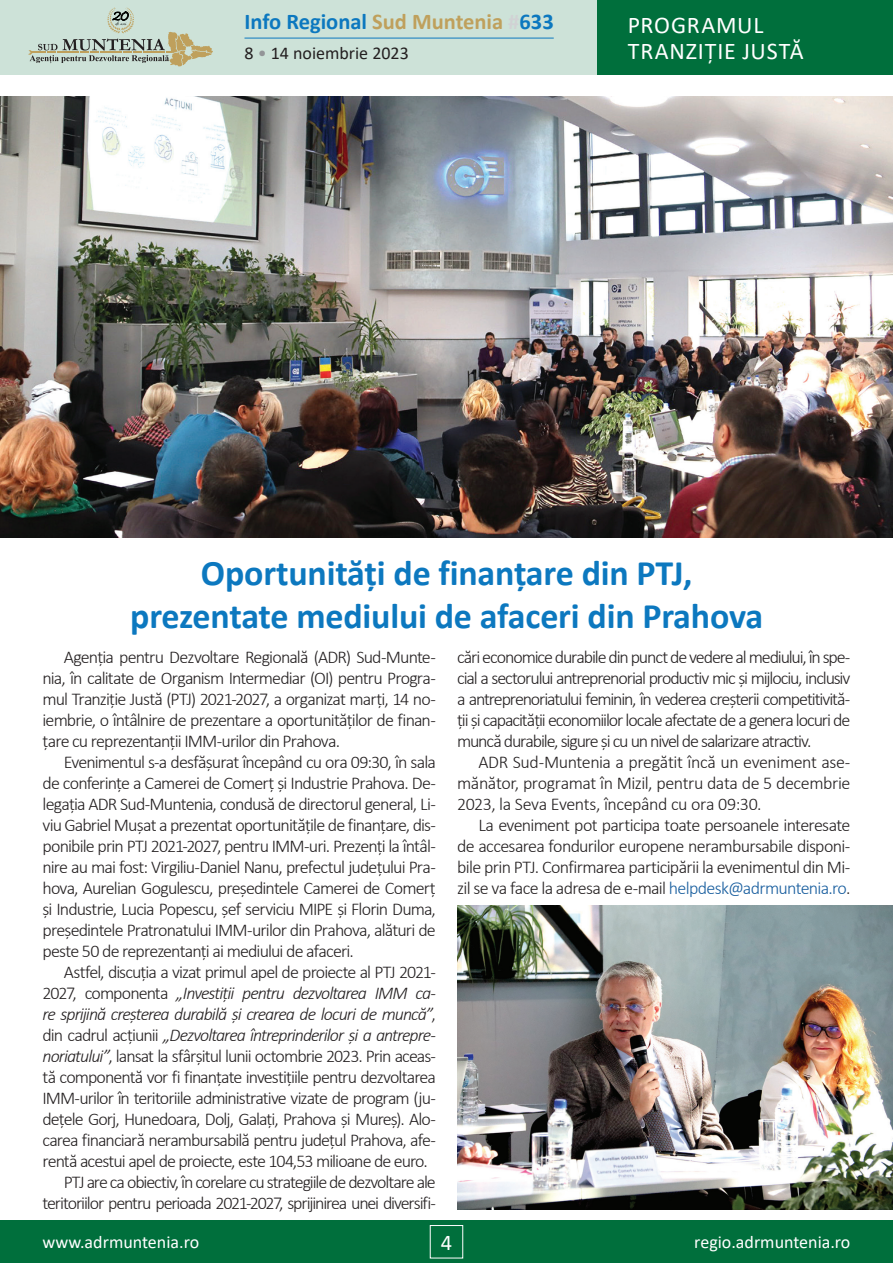
<style>
.page{position:relative;width:893px;height:1263px;background:#fff}
.page>*{position:absolute;margin:0;border:0;box-sizing:border-box;transform-origin:0 0}
.t1{font:700 36px/43.2px "Calibri";letter-spacing:-.005em;color:#0c78bf;text-align:center}
.t2{font:24px/25.5px "Calibri";letter-spacing:.03em;color:#fff}
.t3{font:700 22.5px "Calibri";color:#0c78bf}
.t4{font:22.5px "Calibri";color:#fff}
.t5{font:300 18px/21px "Calibri";letter-spacing:-.055em;color:#231f20;text-align:justify}
.t6{font:italic 300 18px "Calibri";letter-spacing:-.055em;color:#231f20}
.t7{font:18px "Calibri";color:#fff}
.t8{font:18px "Calibri";color:#231f20}
.s1{color:#bfa05c}
.s2{color:#d1d2d4}
.s3{color:#939598}
.s4{font-style:normal}
.s5{font-style:italic}
.s6{color:#175d9e}
</style>
<div class="page">
<div style="left:0;top:1220px;width:893px;height:43px;background:#006f3c"></div>
<div style="left:0;top:0;width:893px;height:75px;background:#cde2d8"></div>
<div style="left:597px;top:0;width:296px;height:75px;background:#006f3c"></div>
<hr style="left:244px;top:38px;width:310px;height:1px;background:#0c78bf">
<svg style="left:29px;top:8px;width:184px;height:58px"></svg>
<img style="left:0;top:96px;width:893px;height:441px">
<img style="left:457px;top:906px;width:436px;height:303px">
<p class="t3" style="left:244px;top:6px;width:311px">Info Regional <span class="s1">Sud Muntenia</span> <span class="s2">#</span>633</p>
<p class="t8" style="left:244px;top:41px;width:166px">8 <span class="s3">•</span> 14 noiembrie 2023</p>
<h2 class="t2" style="left:628px;top:12px;width:178px">PROGRAMUL<br>TRANZIȚIE JUSTĂ</h2>
<h1 class="t1" style="left:130px;top:551px;width:634px">Oportunități de finanțare din PTJ, prezentate mediului de afaceri din Prahova</h1>
<p class="t5" style="left:43px;top:646px;width:395px;text-indent:21px">Agenția pentru Dezvoltare Regională (ADR) Sud-Munte&shy;nia, în calitate de Organism Intermediar (OI) pentru Progra&shy;mul Tranziție Justă (PTJ) 2021-2027, a organizat marți, 14 no&shy;iembrie, o întâlnire de prezentare a oportunităților de finan&shy;țare cu reprezentanții IMM-urilor din Prahova.</p>
<p class="t5" style="left:43px;top:751px;width:395px;text-indent:21px">Evenimentul s-a desfășurat începând cu ora 09:30, în sala de conferințe a Camerei de Comerț și Industrie Prahova. De&shy;legația ADR Sud-Muntenia, condusă de directorul general, Li&shy;viu Gabriel Mușat a prezentat oportunitățile de finanțare, dis&shy;ponibile prin PTJ 2021-2027, pentru IMM-uri. Prezenți la întâl&shy;nire au mai fost: Virgiliu-Daniel Nanu, prefectul județului Pra&shy;hova, Aurelian Gogulescu, președintele Camerei de Comerț și Industrie, Lucia Popescu, șef serviciu MIPE și Florin Duma, președintele Pratronatului IMM-urilor din Prahova, alături de peste 50 de reprezentanți ai mediului de afaceri.</p>
<p class="t5" style="left:64px;top:961px;width:374px">Astfel, discuția a vizat primul apel de proiecte al PTJ 2021-</p>
<p class="t6" style="left:43px;top:982px;width:395px"><span class="s4">2027, componenta</span> „Investiții pentru dezvoltarea IMM ca-</p>
<p class="t6" style="left:43px;top:1003px;width:395px">re sprijină creșterea durabilă și crearea de locuri de muncă”<span class="s4">,</span></p>
<p class="t6" style="left:43px;top:1024px;width:395px"><span class="s4">din cadrul acțiunii</span> „Dezvoltarea întreprinderilor și a antrepre-</p>
<p class="t5" style="left:43px;top:1045px;width:395px"><span class="s5">noriatului”</span>, lansat la sfârșitul lunii octombrie 2023. Prin aceas-</p>
<p class="t5" style="left:43px;top:1066px;width:395px">tă componentă vor fi finanțate investițiile pentru dezvoltarea</p>
<p class="t5" style="left:43px;top:1087px;width:395px">IMM-urilor în teritoriile administrative vizate de program (ju-</p>
<p class="t5" style="left:43px;top:1108px;width:395px">dețele Gorj, Hunedoara, Dolj, Galați, Prahova și Mureș). Alo-</p>
<p class="t5" style="left:43px;top:1129px;width:395px">carea financiară nerambursabilă pentru județul Prahova, afe-</p>
<p class="t5" style="left:43px;top:1150px;width:387px">rentă acestui apel de proiecte, este 104,53 milioane de euro.</p>
<p class="t5" style="left:64px;top:1172px;width:373px">PTJ are ca obiectiv, în corelare cu strategiile de dezvoltare ale</p>
<p class="t5" style="left:43px;top:1193px;width:395px">teritoriilor pentru perioada 2021-2027, sprijinirea unei diversifi-</p>
<p class="t5" style="left:457px;top:647px;width:395px">cări economice durabile din punct de vedere al mediului, în spe&shy;cial a sectorului antreprenorial productiv mic și mijlociu, inclusiv a antreprenoriatului feminin, în vederea creșterii competitivită&shy;ții și capacității economiilor locale afectate de a genera locuri de muncă durabile, sigure și cu un nivel de salarizare atractiv.</p>
<p class="t5" style="left:457px;top:752px;width:395px;text-indent:21px">ADR Sud-Muntenia a pregătit încă un eveniment ase&shy;mănător, programat în Mizil, pentru data de 5 decembrie 2023, la Seva Events, începând cu ora 09:30.</p>
<p class="t5" style="left:457px;top:815px;width:395px;text-indent:21px">La eveniment pot participa toate persoanele interesate de accesarea fondurilor europene nerambursabile disponi&shy;bile prin PTJ. Confirmarea participării la evenimentul din Mi&shy;zil se va face la adresa de e-mail <span class="s6">helpdesk@adrmuntenia.ro</span>.</p>
<p class="t7" style="left:43px;top:1230px;width:158px">www.adrmuntenia.ro</p>
<p class="t4" style="left:441px;top:1226px;width:13px">4</p>
<p class="t7" style="left:694px;top:1230px;width:158px">regio.adrmuntenia.ro</p>
</div>
